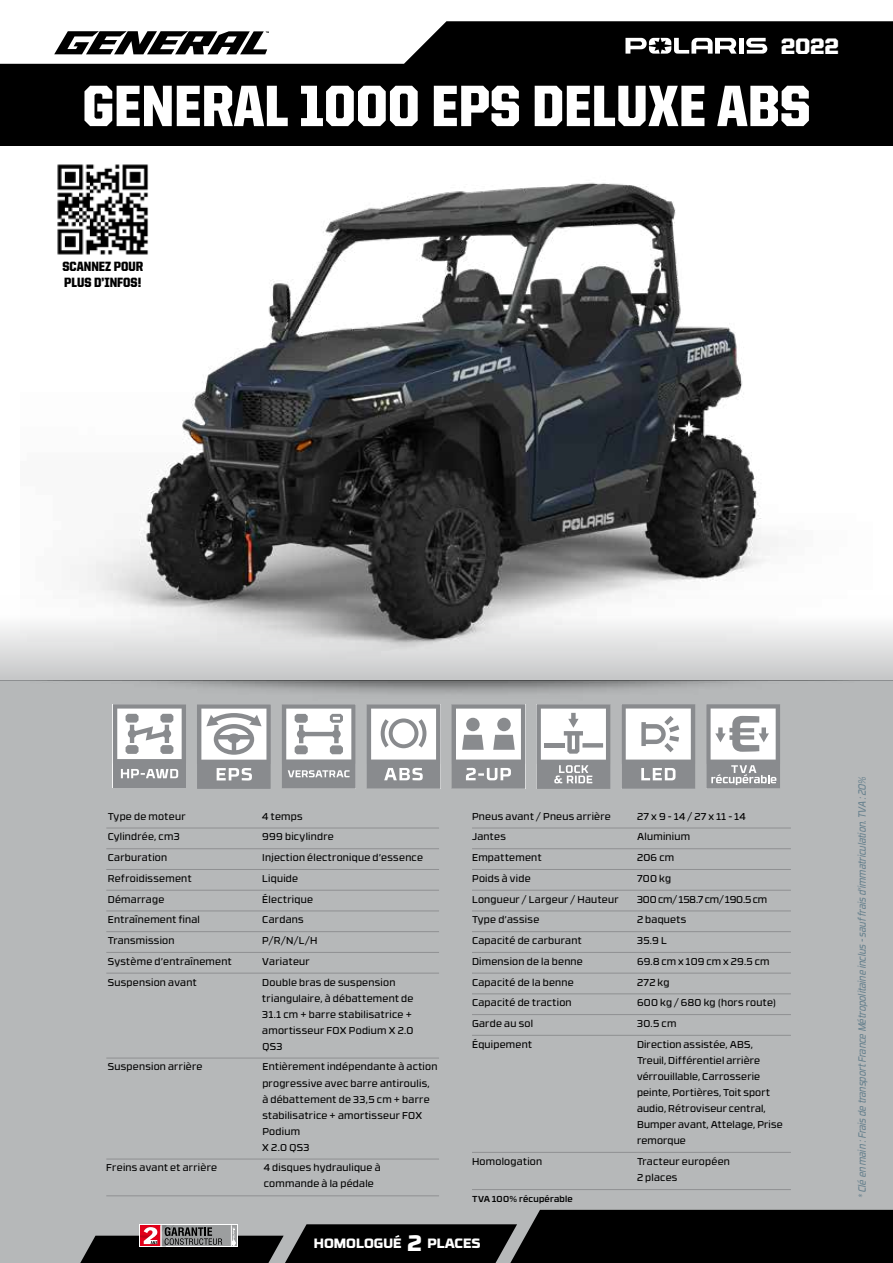
<style>
.page{position:relative;width:893px;height:1263px;background:#fff}
.page>*{position:absolute;margin:0;border:0;box-sizing:border-box;transform-origin:0 0}
.t1{font:900 58.5px "United Sans Semi Cond";color:#fff}
.t2{font:900 22.5px "United Sans Reg";color:#fff}
.t3{font:900 13.5px/16.2px "United Sans Semi Cond";color:#000}
.t4{font:800 13.5px "RB No 3.1";color:#fff}
.t5{font:italic 10.5px "RB No 3.1";letter-spacing:-.01em;color:#67818e;scale:.83 1}
.t6{font:9.9px/16px "RB No 3.1";letter-spacing:.025em;color:#000}
.t7{font:9.9px "RB No 3.1";letter-spacing:-.01em;color:#000}
.t8{font:500 8.7px "RB No 3.1";letter-spacing:.03em;color:#000}
.s1{font-size:22.5px}
</style>
<div class="page">
<div style="left:0;top:680px;width:893px;height:583px;background:#b6b8b9"></div>
<div style="left:0;top:0;width:893px;height:146px;background:#000"></div>
<svg style="left:0;top:0;width:893px;height:64px;fill:#fff"></svg>
<svg style="left:80px;top:1210px;width:813px;height:53px"></svg>
<div style="left:739px;top:38px;width:5px;height:16px;background:#fff"></div>
<svg style="left:746px;top:38px;width:21px;height:16px"></svg>
<svg style="left:625px;top:38px;width:112px;height:16px"></svg>
<img style="left:0;top:680px;width:893px;height:88px">
<div style="left:0;top:595px;width:893px;height:85px;background:linear-gradient(to bottom,#fff,#c8c8c9)"></div>
<svg style="left:54px;top:31px;width:215px;height:23px"></svg>
<hr style="left:106px;top:828px;width:333px;height:1px;background:#8f9092">
<hr style="left:106px;top:848px;width:333px;height:1px;background:#8f9092">
<hr style="left:106px;top:869px;width:333px;height:1px;background:#8f9092">
<hr style="left:106px;top:890px;width:333px;height:1px;background:#8f9092">
<hr style="left:106px;top:910px;width:333px;height:1px;background:#8f9092">
<hr style="left:106px;top:931px;width:333px;height:1px;background:#8f9092">
<hr style="left:106px;top:952px;width:333px;height:1px;background:#8f9092">
<hr style="left:106px;top:973px;width:333px;height:1px;background:#8f9092">
<hr style="left:106px;top:1058px;width:333px;height:1px;background:#8f9092">
<hr style="left:106px;top:1158px;width:333px;height:1px;background:#8f9092">
<hr style="left:106px;top:1195px;width:333px;height:1px;background:#8f9092">
<hr style="left:472px;top:828px;width:319px;height:1px;background:#8f9092">
<hr style="left:472px;top:848px;width:319px;height:1px;background:#8f9092">
<hr style="left:472px;top:869px;width:319px;height:1px;background:#8f9092">
<hr style="left:472px;top:890px;width:319px;height:1px;background:#8f9092">
<hr style="left:472px;top:910px;width:319px;height:1px;background:#8f9092">
<hr style="left:472px;top:931px;width:319px;height:1px;background:#8f9092">
<hr style="left:472px;top:952px;width:319px;height:1px;background:#8f9092">
<hr style="left:472px;top:973px;width:319px;height:1px;background:#8f9092">
<hr style="left:472px;top:993px;width:319px;height:1px;background:#8f9092">
<hr style="left:472px;top:1014px;width:319px;height:1px;background:#8f9092">
<hr style="left:472px;top:1035px;width:319px;height:1px;background:#8f9092">
<hr style="left:472px;top:1152px;width:319px;height:1px;background:#8f9092">
<hr style="left:472px;top:1189px;width:319px;height:1px;background:#8f9092">
<img style="left:20px;top:182px;width:853px;height:494px">
<svg style="left:197px;top:704px;width:74px;height:85px;background:#babbbd"></svg>
<svg style="left:282px;top:704px;width:74px;height:85px;background:#bebfc1"></svg>
<svg style="left:367px;top:704px;width:73px;height:85px;background:#c2c3c5"></svg>
<svg style="left:452px;top:704px;width:73px;height:85px;background:#bcbdbf"></svg>
<svg style="left:536px;top:704px;width:74px;height:85px;background:#c3c4c5"></svg>
<svg style="left:706px;top:704px;width:74px;height:85px;background:#bfc0c2"></svg>
<svg style="left:113px;top:704px;width:73px;height:84px;background:#bdbec0"></svg>
<svg style="left:621px;top:704px;width:74px;height:85px;background:#c3c4c5"></svg>
<img style="left:55px;top:164px;width:96px;height:95px">
<h2 class="t2" style="left:781px;top:34px;width:60px">2022</h2>
<h1 class="t1" style="left:82px;top:74px;width:730px">GENERAL 1000 EPS DELUXE ABS</h1>
<h3 class="t3" style="left:62px;top:258px;width:82px">SCANNEZ POUR<br>PLUS D’INFOS!</h3>
<p class="t6" style="left:472px;top:807px;width:140px">Pneus avant / Pneus arrière</p>
<p class="t6" style="left:637px;top:807px;width:110px">27 x 9 - 14 / 27 x 11 - 14</p>
<p class="t6" style="left:472px;top:828px;width:35px">Jantes</p>
<p class="t6" style="left:637px;top:828px;width:55px">Aluminium</p>
<p class="t6" style="left:472px;top:849px;width:71px">Empattement</p>
<p class="t6" style="left:637px;top:849px;width:39px">206 cm</p>
<p class="t6" style="left:472px;top:870px;width:60px">Poids à vide</p>
<p class="t6" style="left:637px;top:870px;width:36px">700 kg</p>
<p class="t6" style="left:472px;top:890px;width:148px">Longueur / Largeur / Hauteur</p>
<p class="t7" style="left:637px;top:891px;width:132px">300 cm/ 158.7 cm/ 190.5 cm</p>
<p class="t6" style="left:472px;top:911px;width:69px">Type d’assise</p>
<p class="t6" style="left:637px;top:911px;width:51px">2 baquets</p>
<p class="t6" style="left:472px;top:932px;width:111px">Capacité de carburant</p>
<p class="t6" style="left:637px;top:932px;width:31px">35.9 L</p>
<p class="t6" style="left:472px;top:952px;width:112px">Dimension de la benne</p>
<p class="t6" style="left:637px;top:952px;width:134px">69.8 cm x 109 cm x 29.5 cm</p>
<p class="t6" style="left:472px;top:973px;width:103px">Capacité de la benne</p>
<p class="t6" style="left:637px;top:973px;width:34px">272 kg</p>
<p class="t6" style="left:472px;top:994px;width:101px">Capacité de traction</p>
<p class="t6" style="left:637px;top:994px;width:141px">600 kg / 680 kg (hors route)</p>
<p class="t6" style="left:472px;top:1015px;width:63px">Garde au sol</p>
<p class="t6" style="left:637px;top:1015px;width:41px">30.5 cm</p>
<p class="t6" style="left:472px;top:1035px;width:62px">Équipement</p>
<p class="t6" style="left:637px;top:1035px;width:147px">Direction assistée, ABS,<br>Treuil, Différentiel arrière vérrouillable, Carrosserie peinte, Portières, Toit sport audio, Rétroviseur central,<br>Bumper avant, Attelage, Prise remorque</p>
<p class="t6" style="left:472px;top:1152px;width:72px">Homologation</p>
<p class="t6" style="left:637px;top:1152px;width:94px;line-height:16.5px">Tracteur européen<br>2 places</p>
<p class="t8" style="left:472px;top:1191px;width:102px">TVA 100% récupérable</p>
<h3 class="t4" style="left:314px;top:1232px;width:168px">HOMOLOGUÉ <span class="s1">2</span> PLACES</h3>
<p class="t6" style="left:108px;top:807px;width:79px">Type de moteur</p>
<p class="t6" style="left:262px;top:807px;width:42px">4 temps</p>
<p class="t6" style="left:108px;top:828px;width:74px">Cylindrée, cm3</p>
<p class="t6" style="left:262px;top:828px;width:73px">999 bicylindre</p>
<p class="t6" style="left:108px;top:849px;width:61px">Carburation</p>
<p class="t6" style="left:262px;top:849px;width:162px">Injection électronique d’essence</p>
<p class="t6" style="left:108px;top:870px;width:85px">Refroidissement</p>
<p class="t6" style="left:262px;top:870px;width:37px">Liquide</p>
<p class="t6" style="left:108px;top:890px;width:58px">Démarrage</p>
<p class="t6" style="left:262px;top:890px;width:52px">Électrique</p>
<p class="t6" style="left:108px;top:911px;width:94px">Entraînement final</p>
<p class="t6" style="left:262px;top:911px;width:43px">Cardans</p>
<p class="t6" style="left:108px;top:932px;width:68px">Transmission</p>
<p class="t6" style="left:262px;top:932px;width:57px">P/R/N/L/H</p>
<p class="t6" style="left:108px;top:952px;width:125px">Système d’entraînement</p>
<p class="t6" style="left:262px;top:952px;width:49px">Variateur</p>
<p class="t6" style="left:108px;top:973px;width:90px">Suspension avant</p>
<p class="t6" style="left:262px;top:973px;width:153px">Double bras de suspension triangulaire, à débattement de<br>31.1 cm + barre stabilisatrice + amortisseur FOX Podium X 2.0<br>QS3</p>
<p class="t6" style="left:108px;top:1058px;width:96px">Suspension arrière</p>
<p class="t6" style="left:262px;top:1058px;width:177px">Entièrement indépendante à action progressive avec barre antiroulis, à débattement de 33,5 cm + barre stabilisatrice + amortisseur FOX<br>Podium<br>X 2.0 QS3</p>
<p class="t6" style="left:106px;top:1159px;width:112px">Freins avant et arrière</p>
<p class="t6" style="left:264px;top:1159px;width:118px">4 disques hydraulique à commande à la pédale</p>
<p class="t5" style="left:854px;top:1198px;width:510px;rotate:-90deg">* Clé en main : Frais de transport France Métropolitaine inclus - sauf frais d’immatriculation. TVA : 20%</p>
</div>
